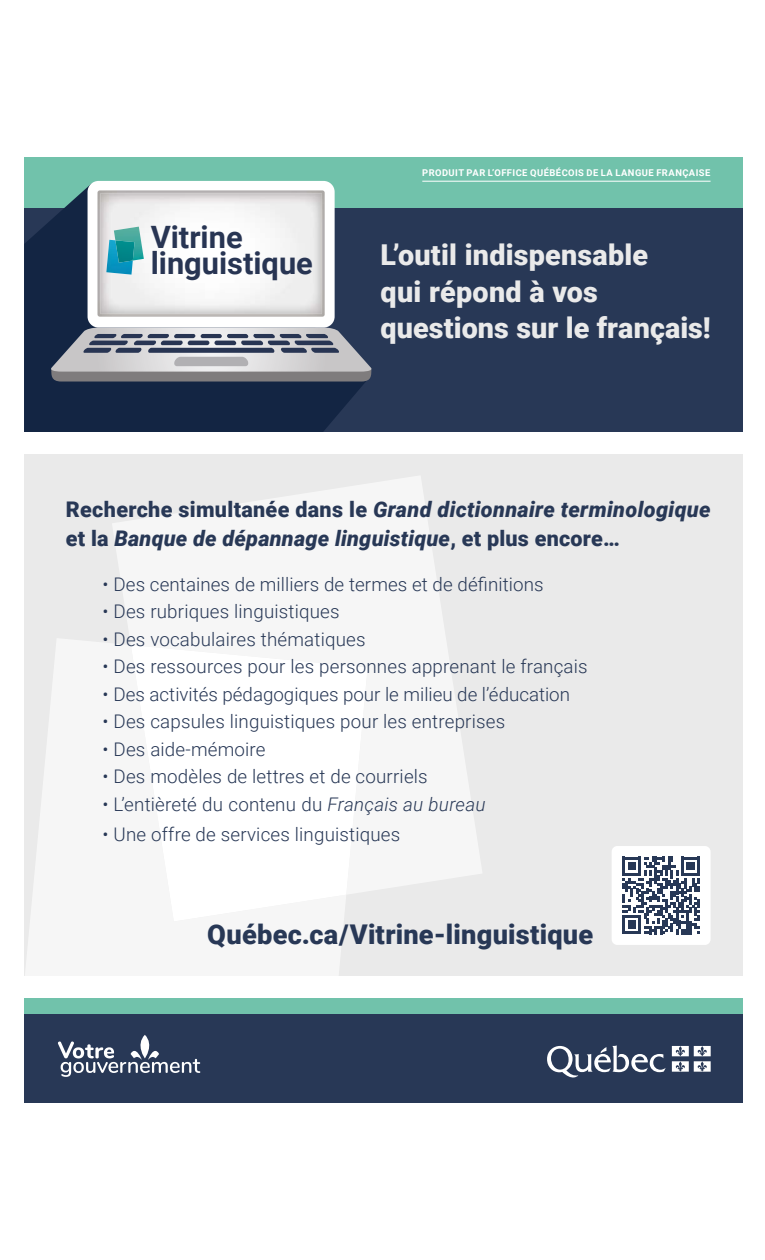
<style>
.page{position:relative;width:765px;height:1260px;background:#fff}
.page>*{position:absolute;margin:0;border:0;box-sizing:border-box;transform-origin:0 0}
.t1{font:700 30.75px/26.1px "Roboto";color:#283553}
.t2{font:900 28.75px/36.2px "Roboto";letter-spacing:.005em;color:#eaeaea}
.t3{font:900 27.25px "Roboto";letter-spacing:.01em;color:#283856}
.t4{font:italic 900 21.5px/28.8px "Roboto";letter-spacing:.01em;color:#283856}
.t5{font:300 18.75px "Roboto";letter-spacing:.01em;color:#283856}
.t6{font:700 9.38px "Roboto";letter-spacing:.05em;color:#fff}
.s1{font-style:normal}
.s2{font-style:italic}
</style>
<div class="page">
<div style="left:24px;top:454px;width:719px;height:522px;background:#eaeaea"></div>
<svg style="left:112px;top:476px;width:370px;height:415px;fill:#f6f6f6"></svg>
<svg style="left:25px;top:638px;width:321px;height:338px;fill:#f6f6f6"></svg>
<svg style="left:131px;top:645px;width:237px;height:276px;fill:#fff"></svg>
<div style="left:24px;top:204px;width:719px;height:228px;background:#283856"></div>
<div style="left:24px;top:158px;width:719px;height:50px;background:#71c2ab"></div>
<svg style="left:24px;top:184px;width:341px;height:248px;fill:#132543"></svg>
<div style="left:88px;top:181px;width:247px;height:147px;background:#fff;border-radius:11px"></div>
<img style="left:98px;top:191px;width:227px;height:126px">
<svg style="left:49px;top:328px;width:323px;height:54px"></svg>
<img style="left:114px;top:227px;width:30px;height:34px">
<img style="left:106px;top:240px;width:27px;height:35px">
<img style="left:115px;top:240px;width:20px;height:23px">
<div style="left:24px;top:1014px;width:719px;height:88px;background:#283856"></div>
<svg style="left:547px;top:1045px;width:119px;height:33px"></svg>
<svg style="left:672px;top:1046px;width:39px;height:26px"></svg>
<svg style="left:58px;top:1035px;width:142px;height:42px"></svg>
<div style="left:24px;top:998px;width:719px;height:16px;background:#71c2ab"></div>
<hr style="left:422px;top:181px;width:289px;height:1px;background:#fff">
<div style="left:612px;top:846px;width:99px;height:99px;background:#fff;border-radius:6px"></div>
<svg style="left:622px;top:857px;width:78px;height:77px"></svg>
<h1 class="t1" style="left:151px;top:223px;width:164px">Vitrine linguistique</h1>
<p class="t6" style="left:422px;top:166px;width:290px">PRODUIT PAR L’OFFICE QUÉBÉCOIS DE LA LANGUE FRANÇAISE</p>
<h2 class="t2" style="left:381px;top:236px;width:332px">L’outil indispensable<br>qui répond à vos questions sur le français!</h2>
<p class="t4" style="left:66px;top:495px;width:646px"><span class="s1">Recherche simultanée dans le</span> Grand dictionnaire terminologique <span class="s1">et la</span> Banque de dépannage linguistique<span class="s1">, et plus encore…</span></p>
<p class="t5" style="left:102px;top:571px;width:443px">• Des centaines de milliers de termes et de définitions</p>
<p class="t5" style="left:102px;top:598px;width:239px">• Des rubriques linguistiques</p>
<p class="t5" style="left:102px;top:626px;width:265px">• Des vocabulaires thématiques</p>
<p class="t5" style="left:102px;top:653px;width:487px">• Des ressources pour les personnes apprenant le français</p>
<p class="t5" style="left:102px;top:681px;width:469px">• Des activités pédagogiques pour le milieu de l’éducation</p>
<p class="t5" style="left:102px;top:708px;width:404px">• Des capsules linguistiques pour les entreprises</p>
<p class="t5" style="left:102px;top:736px;width:165px">• Des aide-mémoire</p>
<p class="t5" style="left:102px;top:763px;width:327px">• Des modèles de lettres et de courriels</p>
<p class="t5" style="left:102px;top:791px;width:385px">• L’entièreté du contenu du <span class="s2">Français au bureau</span></p>
<p class="t5" style="left:102px;top:821px;width:299px">• Une offre de services linguistiques</p>
<h3 class="t3" style="left:207px;top:915px;width:387px">Québec.ca/Vitrine-linguistique</h3>
</div>
